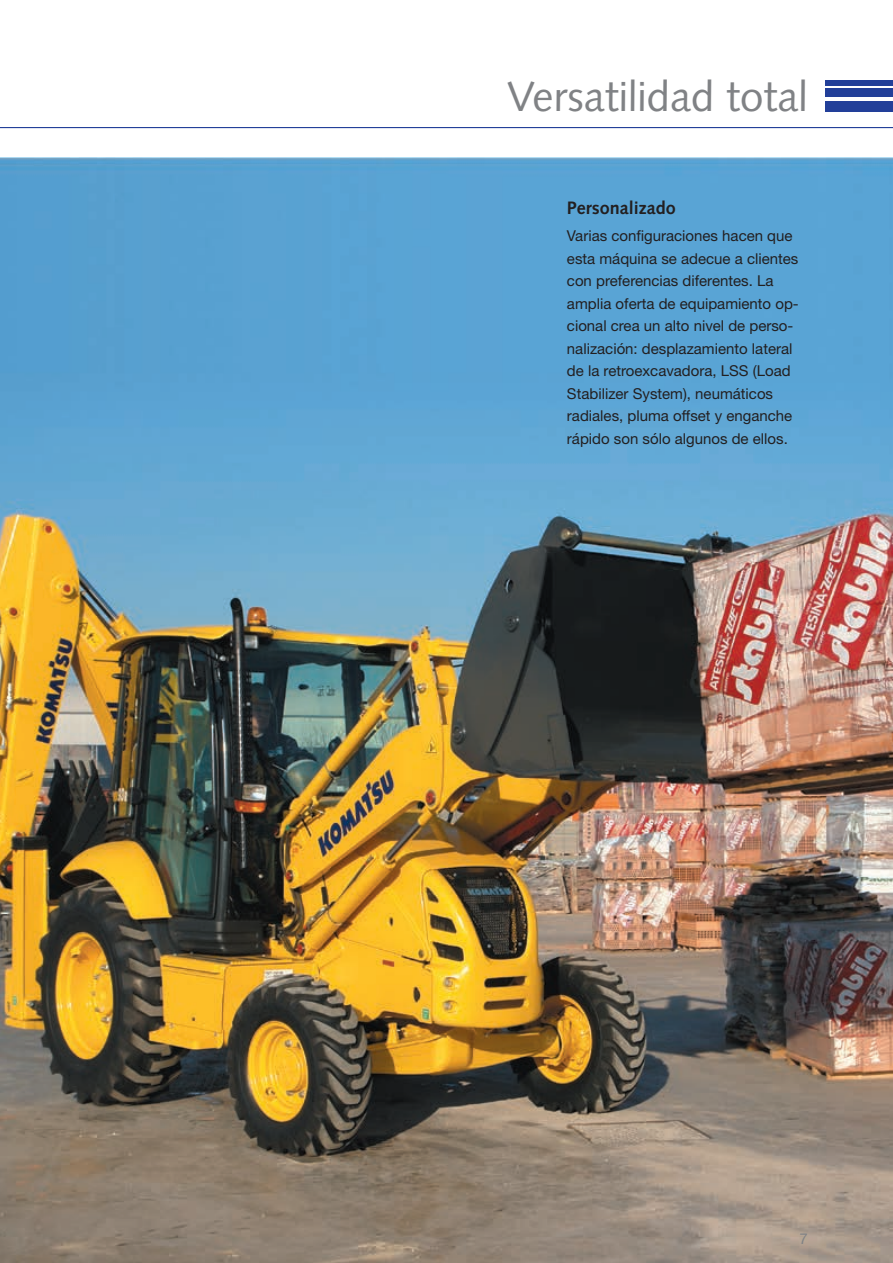
<style>
.page{position:relative;width:893px;height:1263px;background:#fff}
.page>*{position:absolute;margin:0;border:0;box-sizing:border-box;transform-origin:0 0}
.t1{font:42px "Syntax LTCE";color:#808285}
.t2{font:700 18px "Syntax LTCE";color:#231f20}
.t3{font:15px/22.5px "Helvetica Neue LT Pro";color:#231f20}
.t4{font:15px "Helvetica Neue LT Pro";color:#808285}
</style>
<div class="page">
<img style="left:0;top:157px;width:893px;height:1106px">
<hr style="left:0;top:127px;width:893px;height:1px;background:#223f99">
<div style="left:825px;top:101px;width:68px;height:10px;background:#223f99"></div>
<div style="left:825px;top:89px;width:68px;height:8px;background:#223f99"></div>
<div style="left:825px;top:80px;width:68px;height:5px;background:#223f99"></div>
<h1 class="t1" style="left:507px;top:72px;width:302px">Versatilidad total</h1>
<p class="t2" style="left:567px;top:198px;width:111px">Personalizado</p>
<p class="t3" style="left:567px;top:224px;width:233px">Varias configuraciones hacen que esta máquina se adecue a clientes con preferencias diferentes. La amplia oferta de equipamiento op&shy;cional crea un alto nivel de perso&shy;nalización: desplazamiento lateral de la retroexcavadora, LSS (Load Stabilizer System), neumáticos radiales, pluma offset y enganche rápido son sólo algunos de ellos.</p>
<p class="t4" style="left:800px;top:1229px;width:10px">7</p>
</div>
